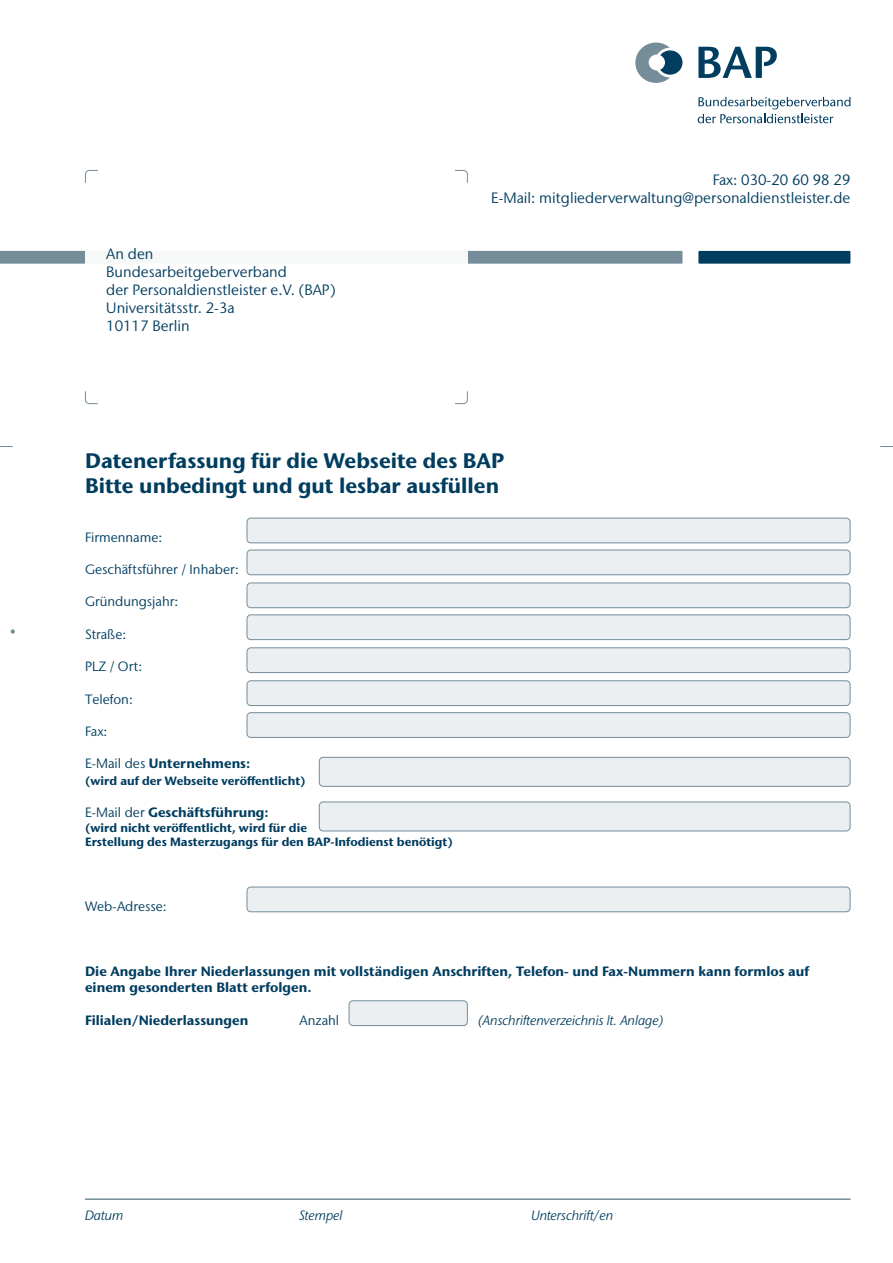
<style>
.page{position:relative;width:893px;height:1263px;background:#fff}
.page>*{position:absolute;margin:0;border:0;box-sizing:border-box;transform-origin:0 0}
.t1{font:700 21px/25.2px "Stone Sans IIITC Std";color:#003d5f}
.t2{font:15px/18px "Stone Sans IIITC Std";color:#003d5f;text-align:right}
.t3{font:700 13.5px/16.2px "Stone Sans IIITC Std";color:#003d5f}
.t4{font:13.5px "Stone Sans IIITC Std";color:#003d5f}
.t5{font:italic 13.5px "Stone Sans IIITC Std";color:#003d5f}
.t6{font:700 12px/14.4px "Stone Sans IIITC Std";color:#003d5f}
.s1{font-weight:400}
</style>
<div class="page">
<svg style="left:635px;top:43px;width:47px;height:40px"></svg>
<svg style="left:698px;top:47px;width:79px;height:31px"></svg>
<svg style="left:698px;top:97px;width:152px;height:26px"></svg>
<svg style="left:0;top:251px;width:682px;height:13px"></svg>
<div style="left:698px;top:251px;width:152px;height:13px;background:#003d5f"></div>
<div style="left:85px;top:170px;width:383px;height:234px;background:#fff"></div>
<svg style="left:85px;top:170px;width:13px;height:13px"></svg>
<svg style="left:455px;top:170px;width:13px;height:13px"></svg>
<svg style="left:455px;top:391px;width:13px;height:13px"></svg>
<svg style="left:85px;top:391px;width:13px;height:13px"></svg>
<svg style="left:0;top:446px;width:13px;height:1px"></svg>
<svg style="left:880px;top:446px;width:13px;height:1px"></svg>
<svg style="left:11px;top:629px;width:4px;height:5px"></svg>
<hr style="left:85px;top:1198px;width:765px;height:2px;background:#758c99">
<div style="left:247px;top:518px;width:603px;height:25px;background:#eceff2;border-radius:4px"></div>
<div style="left:247px;top:518px;width:603px;height:25px;border:1px solid #758c99;border-radius:4px"></div>
<div style="left:247px;top:550px;width:603px;height:25px;background:#eceff2;border-radius:4px"></div>
<div style="left:247px;top:550px;width:603px;height:25px;border:1px solid #758c99;border-radius:4px"></div>
<div style="left:247px;top:583px;width:603px;height:25px;background:#eceff2;border-radius:4px"></div>
<div style="left:247px;top:583px;width:603px;height:25px;border:1px solid #758c99;border-radius:4px"></div>
<div style="left:247px;top:615px;width:603px;height:25px;background:#eceff2;border-radius:4px"></div>
<div style="left:247px;top:614px;width:603px;height:26px;border:1px solid #758c99;border-radius:4px"></div>
<div style="left:247px;top:648px;width:603px;height:24px;background:#eceff2;border-radius:4px"></div>
<div style="left:247px;top:647px;width:603px;height:26px;border:1px solid #758c99;border-radius:4px"></div>
<div style="left:247px;top:681px;width:603px;height:24px;background:#eceff2;border-radius:4px"></div>
<div style="left:247px;top:680px;width:603px;height:26px;border:1px solid #758c99;border-radius:4px"></div>
<div style="left:247px;top:713px;width:603px;height:24px;background:#eceff2;border-radius:4px"></div>
<div style="left:247px;top:712px;width:603px;height:26px;border:1px solid #758c99;border-radius:4px"></div>
<div style="left:319px;top:757px;width:531px;height:29px;background:#eceff2;border-radius:4px"></div>
<div style="left:319px;top:757px;width:531px;height:30px;border:1px solid #758c99;border-radius:4px"></div>
<div style="left:319px;top:802px;width:531px;height:29px;background:#eceff2;border-radius:4px"></div>
<div style="left:319px;top:801px;width:531px;height:30px;border:1px solid #758c99;border-radius:4px"></div>
<div style="left:247px;top:887px;width:603px;height:25px;background:#eceff2;border-radius:4px"></div>
<div style="left:247px;top:887px;width:603px;height:25px;border:1px solid #758c99;border-radius:4px"></div>
<div style="left:349px;top:1001px;width:118px;height:24px;background:#eceff2;border-radius:4px"></div>
<div style="left:349px;top:1000px;width:119px;height:26px;border:1px solid #758c99;border-radius:4px"></div>
<p class="t2" style="left:106px;top:244px;width:231px;text-align:left">An den<br>Bundesarbeitgeberverband<br>der Personaldienstleister e.V. (BAP)<br>Universitätsstr. 2-3a<br>10117 Berlin</p>
<p class="t2" style="left:491px;top:171px;width:361px">Fax: 030-20 60 98 29<br>E-Mail: mitgliederverwaltung@personaldienstleister.de</p>
<h1 class="t1" style="left:85px;top:447px;width:421px">Datenerfassung für die Webseite des BAP<br>Bitte unbedingt und gut lesbar ausfüllen</h1>
<p class="t4" style="left:85px;top:529px;width:79px">Firmenname:</p>
<p class="t4" style="left:85px;top:561px;width:155px">Geschäftsführer / Inhaber:</p>
<p class="t4" style="left:85px;top:593px;width:95px">Gründungsjahr:</p>
<p class="t4" style="left:85px;top:626px;width:43px">Straße:</p>
<p class="t4" style="left:85px;top:658px;width:59px">PLZ / Ort:</p>
<p class="t4" style="left:85px;top:691px;width:49px">Telefon:</p>
<p class="t4" style="left:85px;top:723px;width:24px">Fax:</p>
<p class="t3" style="left:85px;top:755px;width:167px"><span class="s1">E-Mail des</span> Unternehmens:</p>
<p class="t6" style="left:85px;top:773px;width:222px">(wird auf der Webseite veröffentlicht)</p>
<p class="t3" style="left:85px;top:804px;width:185px"><span class="s1">E-Mail der</span> Geschäftsführung:</p>
<p class="t6" style="left:85px;top:820px;width:369px">(wird nicht veröffentlicht, wird für die<br>Erstellung des Masterzugangs für den BAP-Infodienst benötigt)</p>
<p class="t4" style="left:85px;top:898px;width:83px">Web-Adresse:</p>
<p class="t3" style="left:85px;top:963px;width:725px">Die Angabe Ihrer Niederlassungen mit vollständigen Anschriften, Telefon- und Fax-Nummern kann formlos auf einem gesonderten Blatt erfolgen.</p>
<p class="t3" style="left:85px;top:1011px;width:165px">Filialen/Niederlassungen</p>
<p class="t4" style="left:300px;top:1012px;width:41px">Anzahl</p>
<p class="t5" style="left:478px;top:1012px;width:188px">(Anschriftenverzeichnis lt. Anlage)</p>
<p class="t5" style="left:85px;top:1207px;width:40px">Datum</p>
<p class="t5" style="left:300px;top:1207px;width:44px">Stempel</p>
<p class="t5" style="left:531px;top:1207px;width:83px">Unterschrift/en</p>
</div>
